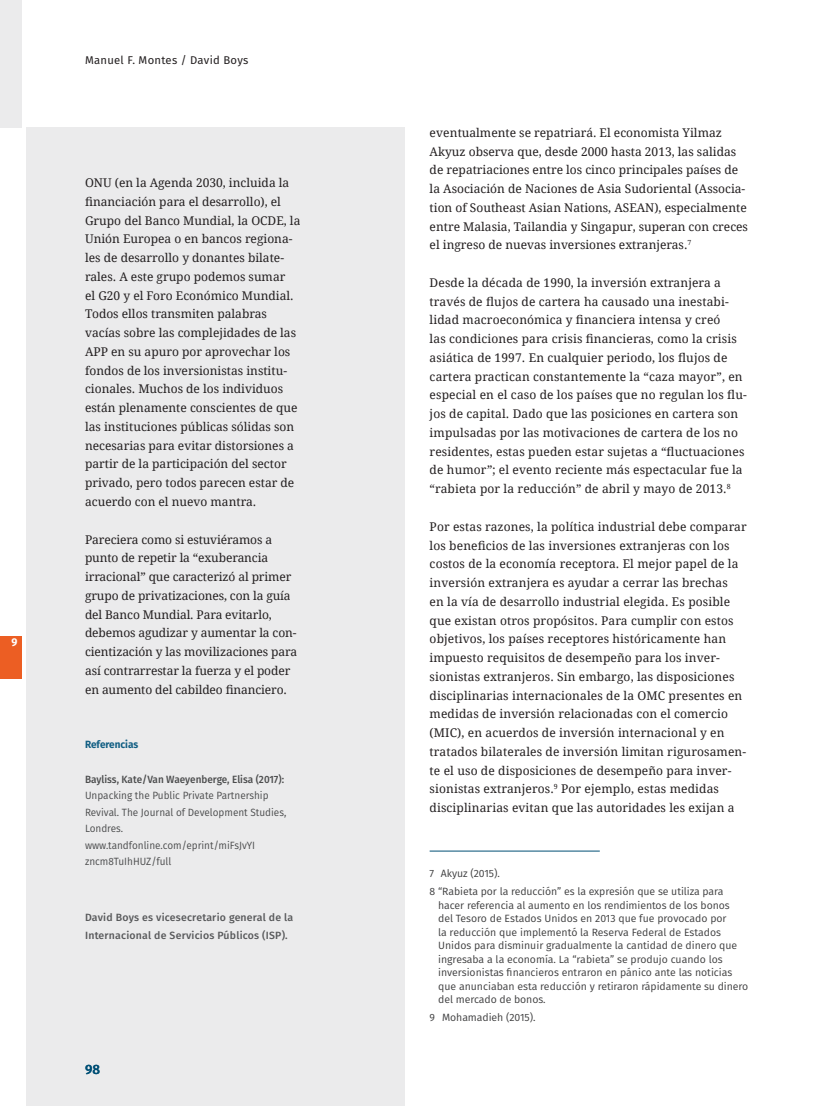
<style>
.page{position:relative;width:821px;height:1106px;background:#fff}
.page>*{position:absolute;margin:0;border:0;box-sizing:border-box;transform-origin:0 0}
.t1{font:500 13.5px "Fira Sans";color:#004f75}
.t2{font:12px/18.8px "Droid Serif";letter-spacing:.01em;color:#231f20}
.t3{font:12px/18.8px "Droid Serif";letter-spacing:-.01em;color:#231f20}
.t4{font:11.25px "Fira Sans";letter-spacing:.025em;color:#231f20}
.t5{font:700 11.25px "Fira Sans";color:#fff;scale:.95 1}
.t6{font:10.5px/13.5px "Fira Sans";letter-spacing:-.005em;color:#3e3e3f}
.t7{font:10.5px/16.5px "Fira Sans";color:#4b4c4d;scale:.95 1}
.t8{font:500 10.5px/18px "Fira Sans";letter-spacing:.02em;color:#57585a}
.t9{font:500 10.5px "Fira Sans";color:#4b4c4d;scale:.95 1}
.t10{font:700 10.5px "Fira Sans";color:#125f84;scale:.95 1}
</style>
<div class="page">
<div style="left:26px;top:128px;width:378px;height:978px;background:#ebebec"></div>
<div style="left:0;top:0;width:21px;height:128px;background:#ebebec"></div>
<div style="left:0;top:636px;width:21px;height:42px;background:#ec5e23"></div>
<hr style="left:429px;top:850px;width:171px;height:1px;background:#004f75">
<p class="t5" style="left:11px;top:633px;width:8px">9</p>
<p class="t4" style="left:85px;top:51px;width:165px">Manuel F. Montes / David Boys</p>
<p class="t2" style="left:85px;top:173px;width:217px">ONU (en la Agenda 2030, incluida la financiación para el desarrollo), el Grupo del Banco Mundial, la OCDE, la Unión Europea o en bancos regiona&shy;les de desarrollo y donantes bilate&shy;rales. A este grupo podemos sumar<br>el G20 y el Foro Económico Mundial.<br>Todos ellos transmiten palabras vacías sobre las complejidades de las APP en su apuro por aprovechar los fondos de los inversionistas institu&shy;cionales. Muchos de los individuos están plenamente conscientes de que las instituciones públicas sólidas son necesarias para evitar distorsiones a partir de la participación del sector privado, pero todos parecen estar de acuerdo con el nuevo mantra.</p>
<p class="t3" style="left:85px;top:529px;width:214px">Pareciera como si estuviéramos a punto de repetir la “exuberancia irracional” que caracterizó al primer grupo de privatizaciones, con la guía del Banco Mundial. Para evitarlo, debemos agudizar y aumentar la con&shy;cientización y las movilizaciones para así contrarrestar la fuerza y el poder en aumento del cabildeo financiero.</p>
<p class="t10" style="left:85px;top:735px;width:58px">Referencias</p>
<p class="t9" style="left:85px;top:771px;width:211px">Bayliss, Kate/Van Waeyenberge, Elisa (2017):</p>
<p class="t7" style="left:85px;top:787px;width:213px">Unpacking the Public Private Partnership<br>Revival. The Journal of Development Studies,<br>Londres. www.tandfonline.com/eprint/miFsJvYI zncm8TuIhHUZ/full</p>
<p class="t8" style="left:85px;top:907px;width:210px">David Boys es vicesecretario general de la<br>Internacional de Servicios Públicos (ISP).</p>
<p class="t1" style="left:85px;top:1058px;width:16px">98</p>
<p class="t2" style="left:429px;top:123px;width:320px">eventualmente se repatriará. El economista Yilmaz Akyuz observa que, desde 2000 hasta 2013, las salidas de repatriaciones entre los cinco principales países de la Asociación de Naciones de Asia Sudoriental (Associa&shy;tion of Southeast Asian Nations, ASEAN), especialmente entre Malasia, Tailandia y Singapur, superan con creces el ingreso de nuevas inversiones extranjeras.<sup>7</sup></p>
<p class="t2" style="left:429px;top:273px;width:319px">Desde la década de 1990, la inversión extranjera a través de flujos de cartera ha causado una inestabi&shy;lidad macroeconómica y financiera intensa y creó<br>las condiciones para crisis financieras, como la crisis asiática de 1997. En cualquier periodo, los flujos de cartera practican constantemente la “caza mayor”, en especial en el caso de los países que no regulan los flu&shy;jos de capital. Dado que las posiciones en cartera son impulsadas por las motivaciones de cartera de los no residentes, estas pueden estar sujetas a “fluctuaciones de humor”; el evento reciente más espectacular fue la “rabieta por la reducción” de abril y mayo de 2013.<sup>8</sup></p>
<p class="t2" style="left:429px;top:517px;width:319px">Por estas razones, la política industrial debe comparar los beneficios de las inversiones extranjeras con los costos de la economía receptora. El mejor papel de la inversión extranjera es ayudar a cerrar las brechas<br>en la vía de desarrollo industrial elegida. Es posible que existan otros propósitos. Para cumplir con estos objetivos, los países receptores históricamente han impuesto requisitos de desempeño para los inver&shy;sionistas extranjeros. Sin embargo, las disposiciones disciplinarias internacionales de la OMC presentes en medidas de inversión relacionadas con el comercio (MIC), en acuerdos de inversión internacional y en tratados bilaterales de inversión limitan rigurosamen&shy;te el uso de disposiciones de desempeño para inver&shy;sionistas extranjeros.<sup>9</sup> Por ejemplo, estas medidas disciplinarias evitan que las autoridades les exijan a</p>
<p class="t6" style="left:429px;top:864px;width:295px;line-height:17.7px">7 Akyuz (2015).<br>8 “Rabieta por la reducción” es la expresión que se utiliza para</p>
<p class="t6" style="left:438px;top:898px;width:312px">hacer referencia al aumento en los rendimientos de los bonos<br>del Tesoro de Estados Unidos en 2013 que fue provocado por<br>la reducción que implementó la Reserva Federal de Estados Unidos para disminuir gradualmente la cantidad de dinero que ingresaba a la economía. La “rabieta” se produjo cuando los inversionistas financieros entraron en pánico ante las noticias que anunciaban esta reducción y retiraron rápidamente su dinero del mercado de bonos.</p>
<p class="t6" style="left:429px;top:1010px;width:107px">9 Mohamadieh (2015).</p>
</div>
